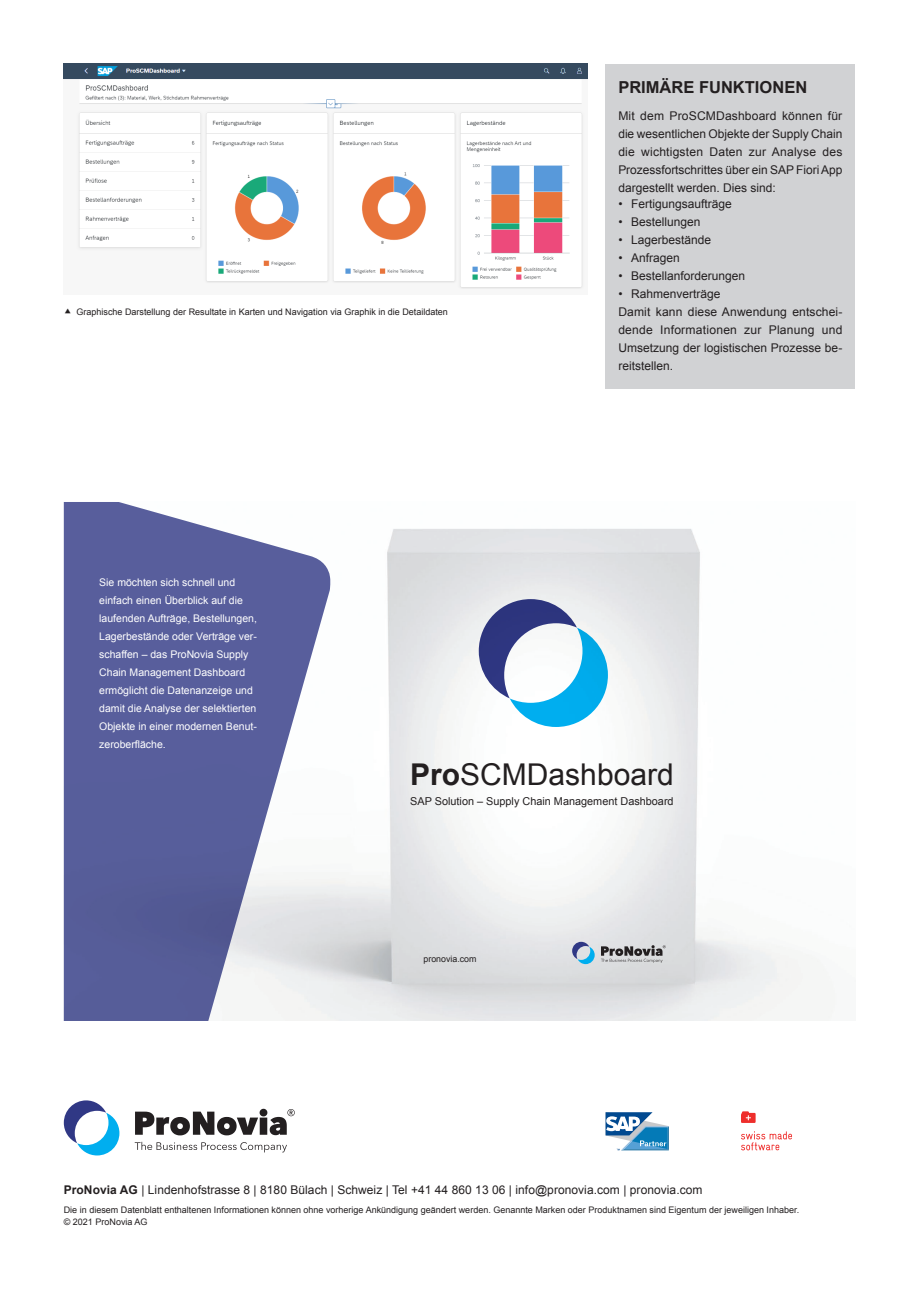
<style>
.page{position:relative;width:919px;height:1289px;background:#fff}
.page>*{position:absolute;margin:0;border:0;box-sizing:border-box;transform-origin:0 0}
.t1{font:30px "Arial";color:#231f20}
.t2{font:700 16.5px "Arial";color:#231f20}
.t3{font:12px/18px "Arial";color:#231f20;text-align:justify}
.t4{font:10.8px "Arial";color:#231f20}
.t5{font:10.5px/18px "Arial";color:#fff}
.t6{font:9px/12px "Arial";color:#231f20}
.t7{font:8.85px "Arial";color:#231f20}
.s1{font-weight:700}
</style>
<div class="page">
<svg style="left:64px;top:1100px;width:55px;height:55px"></svg>
<svg style="left:135px;top:1108px;width:160px;height:27px"></svg>
<svg style="left:135px;top:1141px;width:152px;height:11px"></svg>
<svg style="left:741px;top:1131px;width:51px;height:19px"></svg>
<svg style="left:741px;top:1111px;width:14px;height:11px"></svg>
<svg style="left:605px;top:1112px;width:64px;height:38px"></svg>
<img style="left:332px;top:529px;width:501px;height:491px">
<svg style="left:64px;top:502px;width:268px;height:518px;fill:#585e9c"></svg>
<svg style="left:478px;top:599px;width:130px;height:128px"></svg>
<svg style="left:572px;top:941px;width:22px;height:23px"></svg>
<svg style="left:601px;top:945px;width:64px;height:17px"></svg>
<div style="left:605px;top:64px;width:250px;height:324px;background:#d1d2d4"></div>
<img style="left:64px;top:64px;width:523px;height:225px">
<p class="t6" style="left:77px;top:306px;width:373px">Graphische Darstellung der Resultate in Karten und Navigation via Graphik in die Detaildaten</p>
<p class="t5" style="left:99px;top:573px;width:159px">Sie möchten sich schnell und einfach einen Überblick auf die laufenden Aufträge, Bestellungen,<br>Lagerbestände oder Verträge ver&shy;schaffen – das ProNovia Supply<br>Chain Management Dashboard ermöglicht die Datenanzeige und damit die Analyse der selektierten<br>Objekte in einer modernen Benut&shy;zeroberfläche.</p>
<h2 class="t2" style="left:618px;top:76px;width:190px">PRIMÄRE FUNKTIONEN</h2>
<p class="t3" style="left:618px;top:106px;width:226px">Mit dem ProSCMDashboard können für die wesentlichen Objekte der Supply Chain die wichtigsten Daten zur Analyse des Prozessfortschrittes über ein SAP Fiori App dargestellt werden. Dies sind:</p>
<p class="t3" style="left:618px;top:194px;width:115px">• Fertigungsaufträge</p>
<p class="t3" style="left:618px;top:212px;width:84px">• Bestellungen</p>
<p class="t3" style="left:618px;top:230px;width:94px">• Lagerbestände</p>
<p class="t3" style="left:618px;top:248px;width:63px">• Anfragen</p>
<p class="t3" style="left:618px;top:266px;width:128px">• Bestellanforderungen</p>
<p class="t3" style="left:618px;top:284px;width:226px;text-align:left">• Rahmenverträge<br>Damit kann diese Anwendung entschei&shy;dende Informationen zur Planung und<br>Umsetzung der logistischen Prozesse be&shy;reitstellen.</p>
<h1 class="t1" style="left:410px;top:754px;width:265px"><span class="s1">Pro</span>SCMDashboard</h1>
<p class="t4" style="left:410px;top:794px;width:265px">SAP Solution – Supply Chain Management Dashboard</p>
<p class="t7" style="left:423px;top:952px;width:55px">pronovia.com</p>
<p class="t3" style="left:64px;top:1180px;width:640px"><span class="s1">ProNovia AG</span> | Lindenhofstrasse 8 | 8180 Bülach | Schweiz | Tel +41 44 860 13 06 | info@pronovia.com | pronovia.com</p>
<p class="t6" style="left:64px;top:1204px;width:736px">Die in diesem Datenblatt enthaltenen Informationen können ohne vorherige Ankündigung geändert werden. Genannte Marken oder Produktnamen sind Eigentum der jeweiligen Inhaber. © 2021 ProNovia AG</p>
</div>
